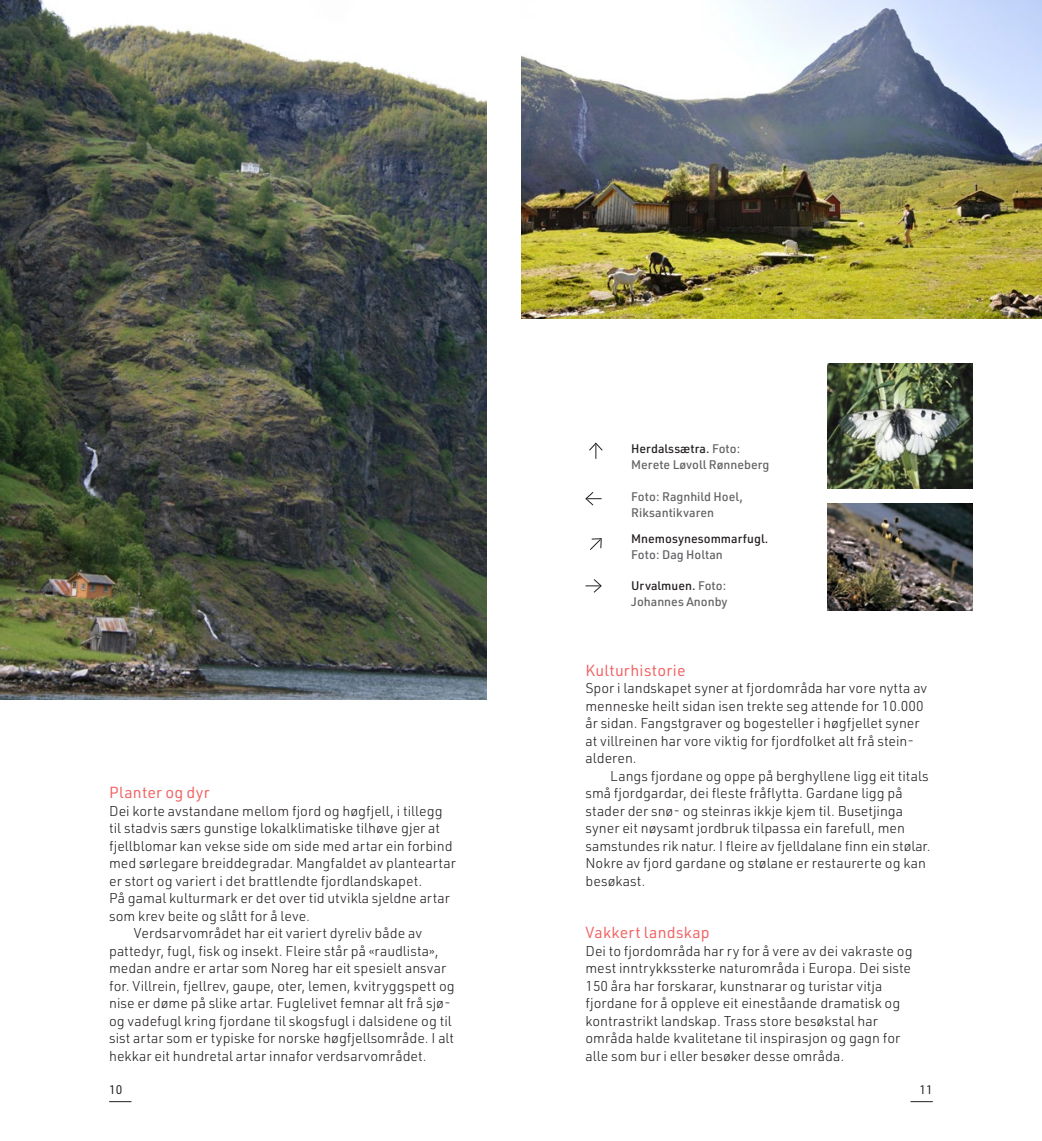
<style>
.page{position:relative;width:1042px;height:1141px;background:#fff}
.page>*{position:absolute;margin:0;border:0;box-sizing:border-box;transform-origin:0 0}
.t1{font:15.75px "URWDIN";letter-spacing:.015em;color:#f16364}
.t2{font:300 14px/17.5px "URWDIN";color:#231f20}
.t3{font:500 12.25px/15.8px "URWDIN";color:#636366}
.t4{font:500 12.25px "URWDIN";color:#231f20}
.t5{font:12.25px "URWDIN";color:#231f20}
.s1{color:#231f20}
</style>
<div class="page">
<svg style="left:109px;top:1101px;width:22px;height:1px"></svg>
<svg style="left:910px;top:1101px;width:23px;height:1px"></svg>
<svg style="left:589px;top:442px;width:14px;height:17px"></svg>
<svg style="left:585px;top:579px;width:17px;height:14px"></svg>
<svg style="left:585px;top:492px;width:16px;height:14px"></svg>
<svg style="left:590px;top:538px;width:12px;height:12px"></svg>
<img style="left:827px;top:364px;width:145px;height:125px">
<img style="left:827px;top:504px;width:145px;height:106px">
<img style="left:521px;top:0;width:521px;height:319px">
<img style="left:0;top:0;width:486px;height:699px">
<p class="t3" style="left:631px;top:440px;width:140px"><span class="s1">Herdalssætra.</span> Foto:<br>Merete Løvoll Rønneberg</p>
<p class="t3" style="left:631px;top:488px;width:113px">Foto: Ragnhild Hoel,<br>Riksantikvaren</p>
<p class="t4" style="left:631px;top:531px;width:139px">Mnemosynesommarfugl.</p>
<p class="t3" style="left:631px;top:546px;width:93px">Foto: Dag Holtan</p>
<p class="t1" style="left:109px;top:782px;width:102px">Planter og dyr</p>
<p class="t2" style="left:109px;top:801px;width:335px">Dei korte avstandane mellom fjord og høgfjell, i tillegg</p>
<p class="t2" style="left:109px;top:819px;width:332px">til stadvis særs gunstige lokalklimatiske tilhøve gjer at</p>
<p class="t2" style="left:109px;top:836px;width:345px">fjellblomar kan vekse side om side med artar ein forbind</p>
<p class="t2" style="left:109px;top:854px;width:348px">med sørlegare breiddegradar. Mangfaldet av planteartar</p>
<p class="t2" style="left:109px;top:871px;width:314px">er stort og variert i det brattlendte fjordlandskapet.</p>
<p class="t2" style="left:109px;top:889px;width:342px">På gamal kulturmark er det over tid utvikla sjeldne artar</p>
<p class="t2" style="left:109px;top:906px;width:202px">som krev beite og slått for å leve.</p>
<p class="t2" style="left:134px;top:924px;width:290px">Verdsarvområdet har eit variert dyreliv både av</p>
<p class="t2" style="left:109px;top:941px;width:331px">pattedyr, fugl, fisk og insekt. Fleire står på «raudlista»,</p>
<p class="t2" style="left:109px;top:959px;width:339px">medan andre er artar som Noreg har eit spesielt ansvar</p>
<p class="t2" style="left:109px;top:976px;width:347px">for. Villrein, fjellrev, gaupe, oter, lemen, kvitryggspett og</p>
<p class="t2" style="left:109px;top:994px;width:340px">nise er døme på slike artar. Fuglelivet femnar alt frå sjø-</p>
<p class="t2" style="left:109px;top:1011px;width:344px">og vadefugl kring fjordane til skogsfugl i dalsidene og til</p>
<p class="t2" style="left:109px;top:1029px;width:346px">sist artar som er typiske for norske høgfjellsområde. I alt</p>
<p class="t2" style="left:109px;top:1046px;width:319px">hekkar eit hundretal artar innafor verdsarvområdet.</p>
<p class="t3" style="left:631px;top:577px;width:98px"><span class="s1">Urvalmuen.</span> Foto:<br>Johannes Anonby</p>
<p class="t1" style="left:585px;top:660px;width:102px">Kulturhistorie</p>
<p class="t2" style="left:585px;top:679px;width:343px">Spor i landskapet syner at fjordområda har vore nytta av menneske heilt sidan isen trekte seg attende for 10.000 år sidan. Fangstgraver og bogesteller i høgfjellet syner at villreinen har vore viktig for fjordfolket alt frå stein&shy;alderen.</p>
<p class="t2" style="left:585px;top:766px;width:347px;text-indent:25px">Langs fjordane og oppe på berghyllene ligg eit titals små fjordgardar, dei fleste fråflytta. Gardane ligg på stader der snø- og steinras ikkje kjem til. Busetjinga syner eit nøysamt jordbruk tilpassa ein farefull, men samstundes rik natur. I fleire av fjelldalane finn ein stølar.<br>Nokre av fjord gardane og stølane er restaurerte og kan besøkast.</p>
<p class="t1" style="left:585px;top:922px;width:126px">Vakkert landskap</p>
<p class="t2" style="left:585px;top:941px;width:329px">Dei to fjordområda har ry for å vere av dei vakraste og mest inntrykkssterke naturområda i Europa. Dei siste 150 åra har forskarar, kunstnarar og turistar vitja fjordane for å oppleve eit eineståande dramatisk og kontrastrikt landskap. Trass store besøkstal har områda halde kvalitetane til inspirasjon og gagn for alle som bur i eller besøker desse områda.</p>
<p class="t5" style="left:109px;top:1082px;width:15px">10</p>
<p class="t5" style="left:919px;top:1082px;width:15px">11</p>
</div>
